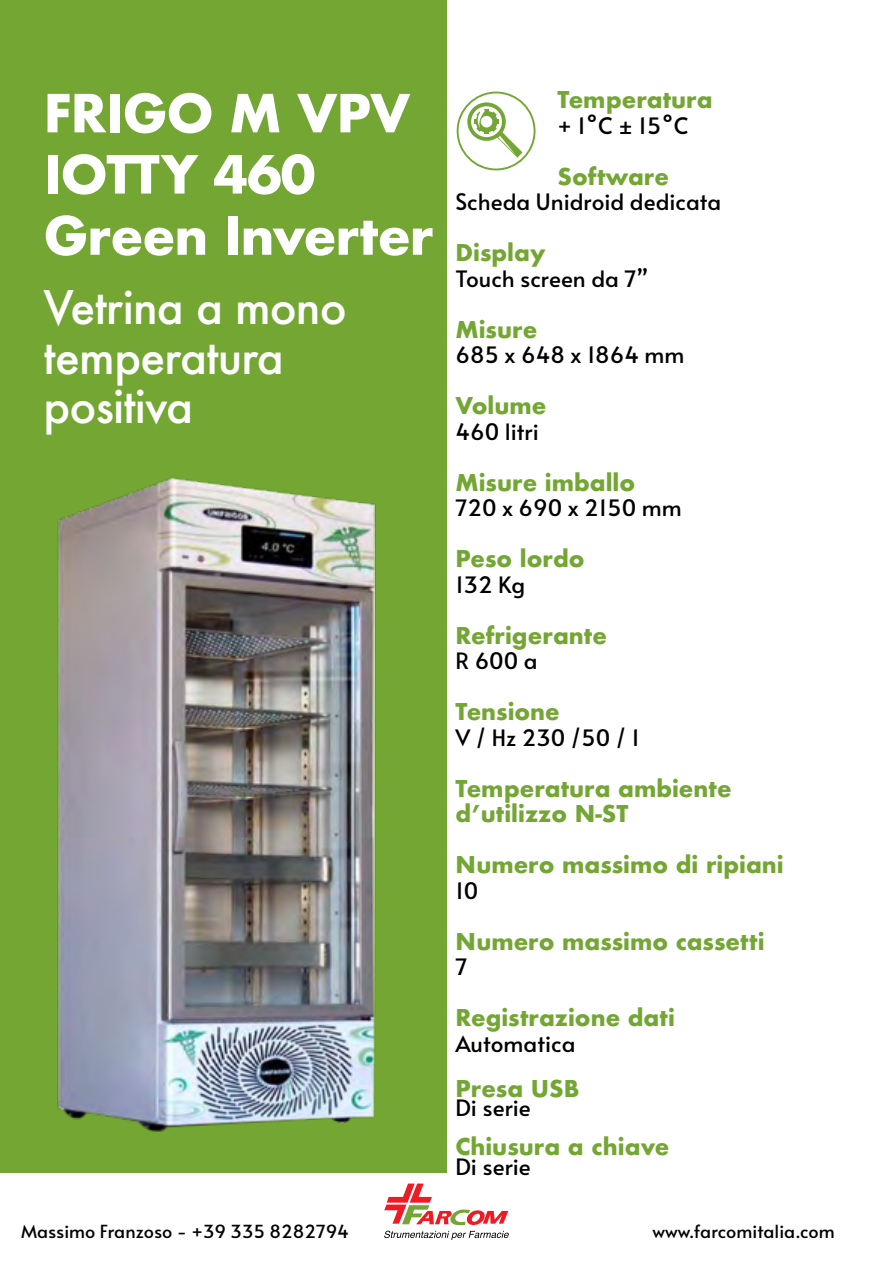
<style>
.page{position:relative;width:893px;height:1263px;background:#fff}
.page>*{position:absolute;margin:0;border:0;box-sizing:border-box;transform-origin:0 0}
.t1{font:700 51px/61.2px "Futura";letter-spacing:-.02em;color:#fff}
.t2{font:500 45px/49.5px "Futura";letter-spacing:-.02em;color:#fff}
.t3{font:700 22.5px/25.5px "Futura";color:#73a633}
.t4{font:22.5px "Alata";color:#000}
.t5{font:18px "Alata";color:#020203}
</style>
<div class="page">
<div style="left:0;top:0;width:446px;height:1173px;background:#73a633"></div>
<svg style="left:457px;top:92px;width:78px;height:78px"></svg>
<img style="left:57px;top:478px;width:319px;height:654px">
<svg style="left:384px;top:1183px;width:125px;height:57px"></svg>
<h1 class="t1" style="left:44px;top:82px;width:391px">FRIGO M VPV<br>IOTTY 460<br>Green Inverter</h1>
<h2 class="t2" style="left:44px;top:282px;width:305px">Vetrina a mono temperatura positiva</h2>
<p class="t3" style="left:557px;top:87px;width:157px">Temperatura</p>
<p class="t4" style="left:557px;top:106px;width:132px">+ 1°C ± 15°C</p>
<p class="t3" style="left:557px;top:163px;width:113px">Software</p>
<p class="t4" style="left:455px;top:182px;width:267px">Scheda Unidroid dedicata</p>
<p class="t3" style="left:455px;top:240px;width:92px">Display</p>
<p class="t4" style="left:455px;top:259px;width:194px">Touch screen da 7”</p>
<p class="t3" style="left:455px;top:316px;width:83px">Misure</p>
<p class="t4" style="left:455px;top:335px;width:231px">685 x 648 x 1864 mm</p>
<p class="t3" style="left:455px;top:393px;width:92px">Volume</p>
<p class="t4" style="left:455px;top:412px;width:85px">460 litri</p>
<p class="t3" style="left:455px;top:469px;width:181px">Misure imballo</p>
<p class="t4" style="left:455px;top:488px;width:228px">720 x 690 x 2150 mm</p>
<p class="t3" style="left:455px;top:546px;width:131px">Peso lordo</p>
<p class="t4" style="left:455px;top:565px;width:71px">132 Kg</p>
<p class="t3" style="left:455px;top:622px;width:153px">Refrigerante</p>
<p class="t4" style="left:455px;top:641px;width:84px">R 600 a</p>
<p class="t3" style="left:455px;top:699px;width:106px">Tensione</p>
<p class="t4" style="left:455px;top:718px;width:186px">V / Hz 230 /50 / 1</p>
<p class="t3" style="left:455px;top:775px;width:278px">Temperatura ambiente d’utilizzo N-ST</p>
<p class="t3" style="left:455px;top:852px;width:330px">Numero massimo di ripiani</p>
<p class="t4" style="left:455px;top:871px;width:24px">10</p>
<p class="t3" style="left:455px;top:928px;width:311px">Numero massimo cassetti</p>
<p class="t4" style="left:455px;top:947px;width:13px">7</p>
<p class="t3" style="left:455px;top:1005px;width:221px">Registrazione dati</p>
<p class="t4" style="left:455px;top:1024px;width:122px">Automatica</p>
<p class="t3" style="left:455px;top:1075px;width:125px">Presa USB</p>
<p class="t4" style="left:455px;top:1088px;width:77px">Di serie</p>
<p class="t3" style="left:455px;top:1134px;width:215px">Chiusura a chiave</p>
<p class="t4" style="left:455px;top:1147px;width:77px">Di serie</p>
<p class="t5" style="left:21px;top:1216px;width:330px">Massimo Franzoso - +39 335 8282794</p>
<p class="t5" style="left:652px;top:1216px;width:184px">www.farcomitalia.com</p>
</div>
